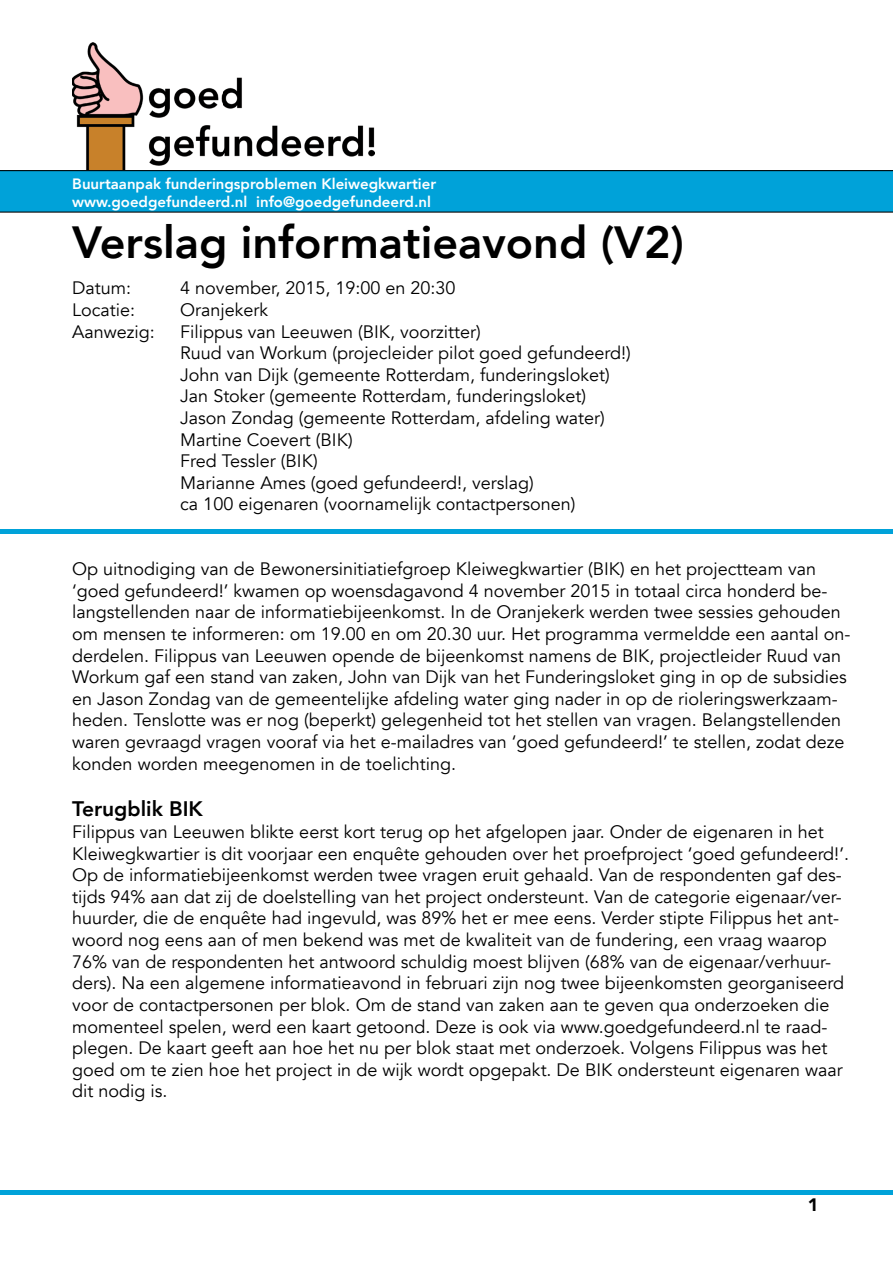
<style>
.page{position:relative;width:893px;height:1263px;background:#fff}
.page>*{position:absolute;margin:0;border:0;box-sizing:border-box;transform-origin:0 0}
.t1{font:800 45px "Avenir";color:#000}
.t2{font:800 21px "Avenir";color:#000}
.t3{font:18px/21.6px "Avenir";color:#000}
.t4{font:900 18px "Avenir";color:#000}
.t5{font:800 15px/18px "Avenir";color:#fff}
</style>
<div class="page">
<hr style="left:0;top:1191px;width:893px;height:4px;background:#00a2d9">
<img style="left:72px;top:43px;width:303px;height:127px">
<svg style="left:0;top:170px;width:893px;height:43px;background:#029ace"></svg>
<div style="left:0;top:529px;width:893px;height:5px;background:#00a2d9"></div>
<p class="t5" style="left:72px;top:175px;width:365px">Buurtaanpak funderingsproblemen Kleiwegkwartier www.goedgefundeerd.nl info@goedgefundeerd.nl</p>
<h1 class="t1" style="left:72px;top:207px;width:613px">Verslag informatieavond (V2)</h1>
<p class="t3" style="left:72px;top:278px;width:61px">Datum:</p>
<p class="t3" style="left:180px;top:278px;width:277px">4 november, 2015, 19:00 en 20:30</p>
<p class="t3" style="left:72px;top:299px;width:65px">Locatie:</p>
<p class="t3" style="left:180px;top:299px;width:90px">Oranjekerk</p>
<p class="t3" style="left:72px;top:321px;width:84px">Aanwezig:</p>
<p class="t3" style="left:180px;top:321px;width:452px">Filippus van Leeuwen (BIK, voorzitter)<br>Ruud van Workum (projecleider pilot goed gefundeerd!)<br>John van Dijk (gemeente Rotterdam, funderingsloket)<br>Jan Stoker (gemeente Rotterdam, funderingsloket)<br>Jason Zondag (gemeente Rotterdam, afdeling water)<br>Martine Coevert (BIK)<br>Fred Tessler (BIK)<br>Marianne Ames (goed gefundeerd!, verslag)<br>ca 100 eigenaren (voornamelijk contactpersonen)</p>
<p class="t3" style="left:72px;top:559px;width:780px">Op uitnodiging van de Bewonersinitiatiefgroep Kleiwegkwartier (BIK) en het projectteam van ‘goed gefundeerd!’ kwamen op woensdagavond 4 november 2015 in totaal circa honderd be&shy;langstellenden naar de informatiebijeenkomst. In de Oranjekerk werden twee sessies gehouden om mensen te informeren: om 19.00 en om 20.30 uur. Het programma vermeldde een aantal on&shy;derdelen. Filippus van Leeuwen opende de bijeenkomst namens de BIK, projectleider Ruud van Workum gaf een stand van zaken, John van Dijk van het Funderingsloket ging in op de subsidies en Jason Zondag van de gemeentelijke afdeling water ging nader in op de rioleringswerkzaam&shy;heden. Tenslotte was er nog (beperkt) gelegenheid tot het stellen van vragen. Belangstellenden waren gevraagd vragen vooraf via het e-mailadres van ‘goed gefundeerd!’ te stellen, zodat deze konden worden meegenomen in de toelichting.</p>
<p class="t2" style="left:72px;top:793px;width:132px">Terugblik BIK</p>
<p class="t3" style="left:72px;top:821px;width:778px">Filippus van Leeuwen blikte eerst kort terug op het afgelopen jaar. Onder de eigenaren in het Kleiwegkwartier is dit voorjaar een enquête gehouden over het proefproject ‘goed gefundeerd!’.<br>Op de informatiebijeenkomst werden twee vragen eruit gehaald. Van de respondenten gaf des&shy;tijds 94% aan dat zij de doelstelling van het project ondersteunt. Van de categorie eigenaar/ver&shy;huurder, die de enquête had ingevuld, was 89% het er mee eens. Verder stipte Filippus het ant&shy;woord nog eens aan of men bekend was met de kwaliteit van de fundering, een vraag waarop 76% van de respondenten het antwoord schuldig moest blijven (68% van de eigenaar/verhuur&shy;ders). Na een algemene informatieavond in februari zijn nog twee bijeenkomsten georganiseerd voor de contactpersonen per blok. Om de stand van zaken aan te geven qua onderzoeken die momenteel spelen, werd een kaart getoond. Deze is ook via www.goedgefundeerd.nl te raad&shy;plegen. De kaart geeft aan hoe het nu per blok staat met onderzoek. Volgens Filippus was het goed om te zien hoe het project in de wijk wordt opgepakt. De BIK ondersteunt eigenaren waar dit nodig is.</p>
<p class="t4" style="left:808px;top:1189px;width:12px">1</p>
</div>
